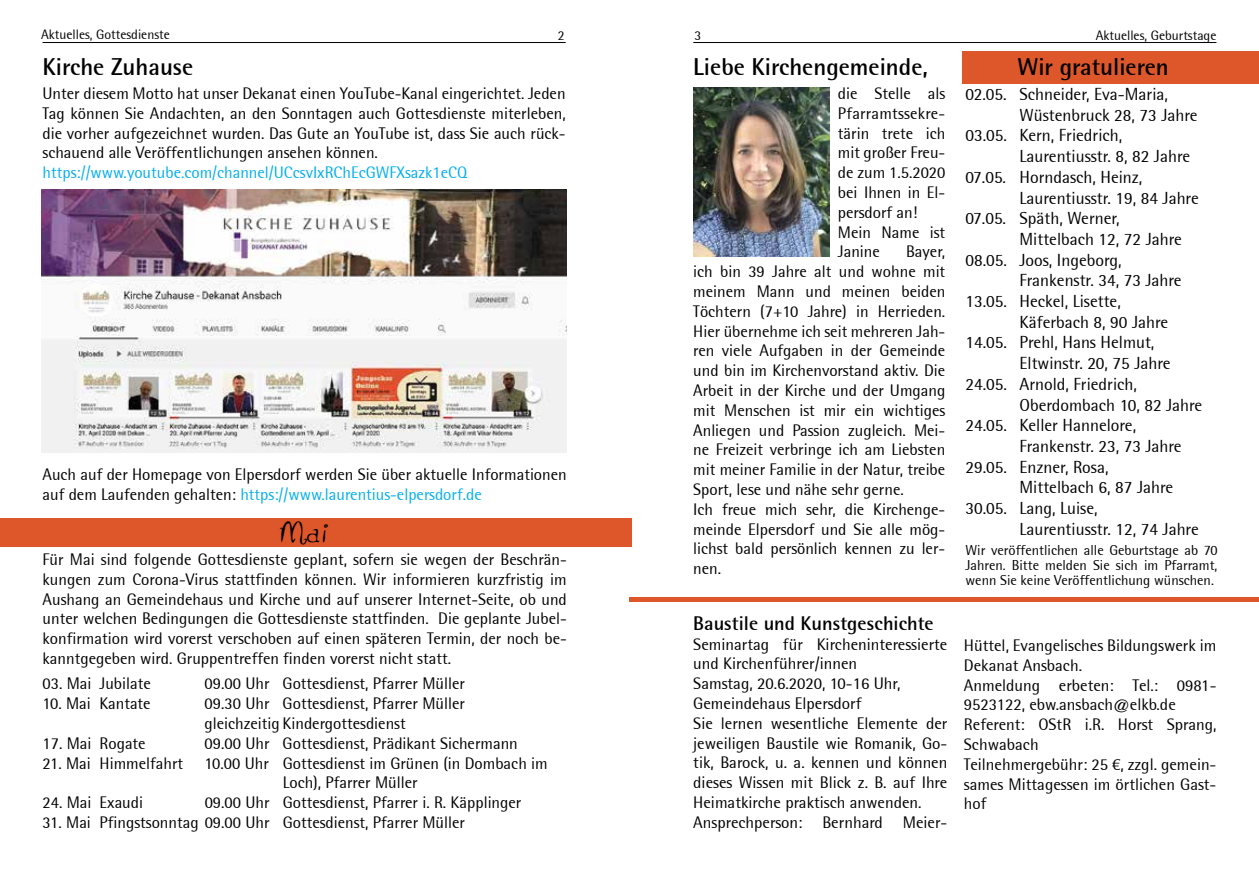
<style>
.page{position:relative;width:1259px;height:893px;background:#fff}
.page>*{position:absolute;margin:0;border:0;box-sizing:border-box;transform-origin:0 0}
.t1{font:27px "Kiss Me Kiss Me Kiss Me";color:#000}
.t2{font:700 24px "Rotis Semi Sans";color:#000}
.t3{font:700 19.5px "Rotis Semi Sans";color:#000}
.t4{font:17.25px "Rotis Semi Sans";color:#000}
.t5{font:16.5px/19.8px "Rotis Semi Sans";color:#000}
.t6{font:16.5px "Rotis Semi Sans";color:#00aeef}
.t7{font:14.25px/15px "Rotis Semi Sans";color:#000;text-align:justify}
.t8{font:13.5px "Rotis Semi Sans";color:#000}
.s1{color:#00aeef}
</style>
<div class="page">
<hr style="left:43px;top:42px;width:523px;height:1px;background:#000">
<hr style="left:693px;top:42px;width:523px;height:1px;background:#000">
<div style="left:952px;top:41px;width:307px;height:53px;background:#fff"></div>
<div style="left:962px;top:51px;width:297px;height:33px;background:#dd572a"></div>
<div style="left:0;top:518px;width:631px;height:28px;background:#dd572a"></div>
<div style="left:629px;top:597px;width:630px;height:5px;background:#dd572a"></div>
<img style="left:41px;top:189px;width:526px;height:264px">
<img style="left:693px;top:87px;width:136px;height:169px">
<p class="t8" style="left:41px;top:27px;width:130px">Aktuelles, Gottesdienste</p>
<p class="t8" style="left:558px;top:28px;width:8px">2</p>
<p class="t8" style="left:694px;top:28px;width:8px">3</p>
<p class="t8" style="left:1095px;top:28px;width:122px">Aktuelles, Geburtstage</p>
<h2 class="t2" style="left:43px;top:52px;width:152px">Kirche Zuhause</h2>
<p class="t5" style="left:43px;top:83px;width:525px;text-align:justify">Unter diesem Motto hat unser Dekanat einen YouTube-Kanal eingerichtet. Jeden Tag können Sie Andachten, an den Sonntagen auch Gottesdienste miterleben, die vorher aufgezeichnet wurden. Das Gute an YouTube ist, dass Sie auch rück&shy;schauend alle Veröffentlichungen ansehen können.</p>
<p class="t6" style="left:43px;top:163px;width:426px">https://www.youtube.com/channel/UCcsvIxRChEcGWFXsazk1eCQ</p>
<p class="t5" style="left:43px;top:464px;width:526px">Auch auf der Homepage von Elpersdorf werden Sie über aktuelle Informationen auf dem Laufenden gehalten: <span class="s1">https://www.laurentius-elpersdorf.de</span></p>
<h1 class="t1" style="left:280px;top:517px;width:50px">Mai</h1>
<p class="t5" style="left:43px;top:549px;width:526px;text-align:justify">Für Mai sind folgende Gottesdienste geplant, sofern sie wegen der Beschrän&shy;kungen zum Corona-Virus stattfinden können. Wir informieren kurzfristig im Aushang an Gemeindehaus und Kirche und auf unserer Internet-Seite, ob und unter welchen Bedingungen die Gottesdienste stattfinden. Die geplante Jubel&shy;konfirmation wird vorerst verschoben auf einen späteren Termin, der noch be&shy;kanntgegeben wird. Gruppentreffen finden vorerst nicht statt.</p>
<p class="t5" style="left:43px;top:674px;width:110px">03. Mai Jubilate</p>
<p class="t5" style="left:205px;top:674px;width:262px">09.00 Uhr Gottesdienst, Pfarrer Müller</p>
<p class="t5" style="left:43px;top:693px;width:110px">10. Mai Kantate</p>
<p class="t5" style="left:205px;top:693px;width:262px">09.30 Uhr Gottesdienst, Pfarrer Müller gleichzeitig Kindergottesdienst</p>
<p class="t5" style="left:43px;top:733px;width:105px">17. Mai Rogate</p>
<p class="t5" style="left:205px;top:733px;width:315px">09.00 Uhr Gottesdienst, Prädikant Sichermann</p>
<p class="t5" style="left:43px;top:753px;width:142px">21. Mai Himmelfahrt</p>
<p class="t5" style="left:283px;top:753px;width:266px;text-indent:-78px">10.00 Uhr Gottesdienst im Grünen (in Dombach im<br>Loch), Pfarrer Müller</p>
<p class="t5" style="left:43px;top:792px;width:102px">24. Mai Exaudi</p>
<p class="t5" style="left:205px;top:792px;width:318px">09.00 Uhr Gottesdienst, Pfarrer i. R. Käpplinger</p>
<p class="t5" style="left:43px;top:812px;width:424px">31. Mai Pfingstsonntag 09.00 Uhr Gottesdienst, Pfarrer Müller</p>
<h2 class="t2" style="left:693px;top:52px;width:236px">Liebe Kirchengemeinde,</h2>
<p class="t5" style="left:838px;top:83px;width:109px">die Stelle als<br>Pfarramtssekre&shy;tärin trete ich mit großer Freu&shy;de zum 1.5.2020 bei Ihnen in El&shy;persdorf an!<br>Mein Name ist<br>Janine</p>
<p class="t5" style="left:693px;top:242px;width:253px;text-indent:213px">Bayer, ich bin 39 Jahre alt und wohne mit meinem Mann und meinen beiden<br>Töchtern (7+10 Jahre) in Herrieden.<br>Hier übernehme ich seit mehreren Jah&shy;ren viele Aufgaben in der Gemeinde und bin im Kirchenvorstand aktiv. Die<br>Arbeit in der Kirche und der Umgang mit Menschen ist mir ein wichtiges<br>Anliegen und Passion zugleich. Mei&shy;ne Freizeit verbringe ich am Liebsten mit meiner Familie in der Natur, treibe<br>Sport, lese und nähe sehr gerne.<br>Ich freue mich sehr, die Kirchenge&shy;meinde Elpersdorf und Sie alle mög&shy;lichst bald persönlich kennen zu ler&shy;nen.</p>
<p class="t3" style="left:693px;top:611px;width:242px">Baustile und Kunstgeschichte</p>
<p class="t5" style="left:693px;top:634px;width:256px">Seminartag für Kircheninteressierte und Kirchenführer/innen<br>Samstag, 20.6.2020, 10-16 Uhr, Gemeindehaus Elpersdorf<br>Sie lernen wesentliche Elemente der jeweiligen Baustile wie Romanik, Go&shy;tik, Barock, u. a. kennen und können dieses Wissen mit Blick z. B. auf Ihre Heimatkirche praktisch anwenden.<br>Ansprechperson: Bernhard Meier-</p>
<h2 class="t2" style="left:1017px;top:52px;width:153px">Wir gratulieren</h2>
<p class="t4" style="left:965px;top:84px;width:204px">02.05. Schneider, Eva-Maria,</p>
<p class="t4" style="left:1019px;top:105px;width:179px">Wüstenbruck 28, 73 Jahre</p>
<p class="t4" style="left:965px;top:125px;width:158px">03.05. Kern, Friedrich,</p>
<p class="t4" style="left:1019px;top:146px;width:172px">Laurentiusstr. 8, 82 Jahre</p>
<p class="t4" style="left:965px;top:167px;width:178px">07.05. Horndasch, Heinz,</p>
<p class="t4" style="left:1019px;top:188px;width:181px">Laurentiusstr. 19, 84 Jahre</p>
<p class="t4" style="left:965px;top:208px;width:156px">07.05. Späth, Werner,</p>
<p class="t4" style="left:1019px;top:229px;width:164px">Mittelbach 12, 72 Jahre</p>
<p class="t4" style="left:965px;top:250px;width:158px">08.05. Joos, Ingeborg,</p>
<p class="t4" style="left:1019px;top:270px;width:164px">Frankenstr. 34, 73 Jahre</p>
<p class="t4" style="left:965px;top:291px;width:157px">13.05. Heckel, Lisette,</p>
<p class="t4" style="left:1019px;top:312px;width:150px">Käferbach 8, 90 Jahre</p>
<p class="t4" style="left:965px;top:332px;width:190px">14.05. Prehl, Hans Helmut,</p>
<p class="t4" style="left:1019px;top:353px;width:153px">Eltwinstr. 20, 75 Jahre</p>
<p class="t4" style="left:965px;top:374px;width:173px">24.05. Arnold, Friedrich,</p>
<p class="t4" style="left:1019px;top:395px;width:184px">Oberdombach 10, 82 Jahre</p>
<p class="t4" style="left:965px;top:415px;width:172px">24.05. Keller Hannelore,</p>
<p class="t4" style="left:1019px;top:436px;width:164px">Frankenstr. 23, 73 Jahre</p>
<p class="t4" style="left:965px;top:457px;width:144px">29.05. Enzner, Rosa,</p>
<p class="t4" style="left:1019px;top:477px;width:155px">Mittelbach 6, 87 Jahre</p>
<p class="t4" style="left:965px;top:498px;width:134px">30.05. Lang, Luise,</p>
<p class="t4" style="left:1019px;top:519px;width:181px">Laurentiusstr. 12, 74 Jahre</p>
<p class="t7" style="left:965px;top:543px;width:253px">Wir veröffentlichen alle Geburtstage ab 70<br>Jahren. Bitte melden Sie sich im Pfarramt, wenn Sie keine Veröffentlichung wünschen.</p>
<p class="t5" style="left:964px;top:635px;width:254px">Hüttel, Evangelisches Bildungswerk im<br>Dekanat Ansbach.<br>Anmeldung erbeten: Tel.: 0981-<br>9523122, ebw.ansbach@elkb.de<br>Referent: OStR i.R. Horst Sprang,<br>Schwabach<br>Teilnehmergebühr: 25 €, zzgl. gemein&shy;sames Mittagessen im örtlichen Gast&shy;hof</p>
</div>
